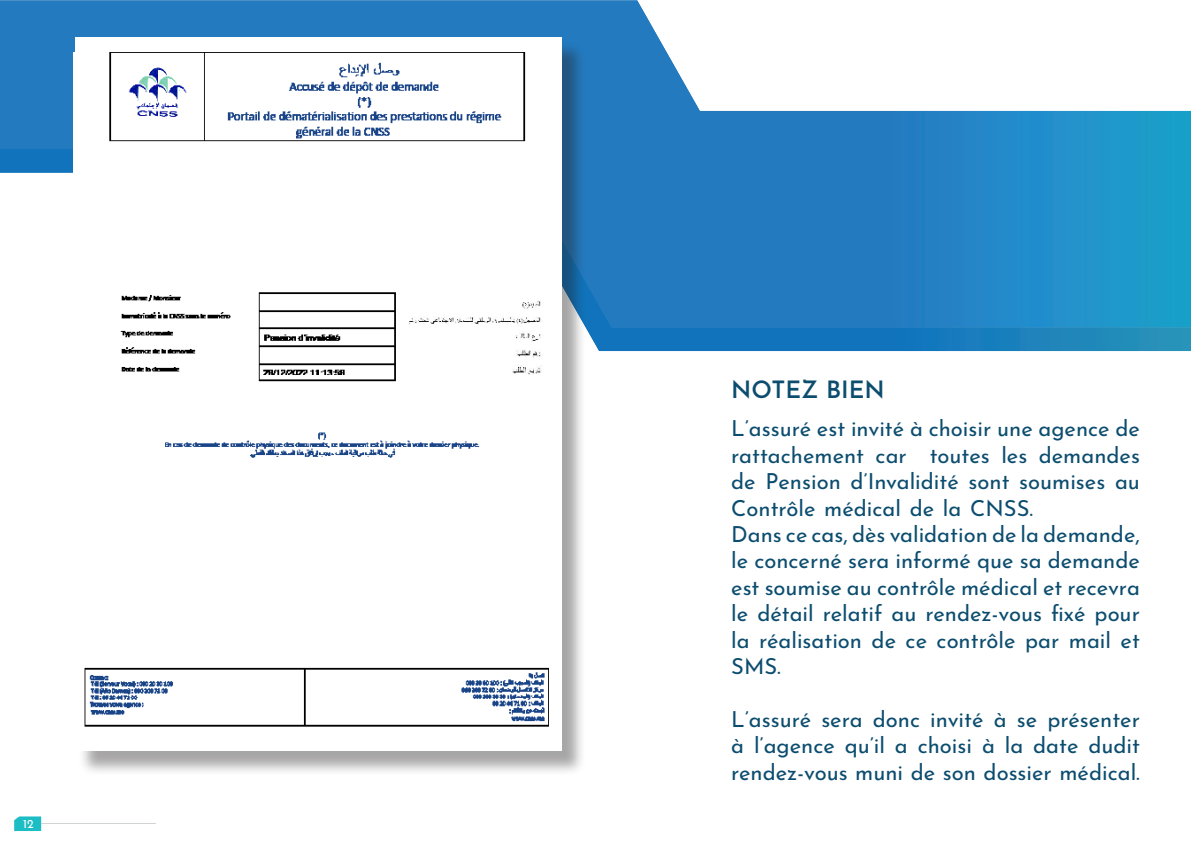
<style>
.page{position:relative;width:1191px;height:842px;background:#fff}
.page>*{position:absolute;margin:0;border:0;box-sizing:border-box;transform-origin:0 0}
.t1{font:600 24px "Josefin Sans";color:#0c4d6f}
.t2{font:22px/26.4px "Josefin Sans";color:#0c4d6f;text-align:justify}
.t3{font:12.2px "Josefin Sans";color:#fff}
</style>
<div class="page">
<svg style="left:14px;top:816px;width:27px;height:15px"></svg>
<hr style="left:41px;top:823px;width:114px;height:1px;background:#d1d4d4">
<svg style="left:0;top:0;width:1191px;height:149px"></svg>
<svg style="left:0;top:149px;width:1191px;height:202px;background:#368ec8"></svg>
<div style="left:77px;top:41px;width:509px;height:735px;background:#231f20;opacity:.4"></div>
<div style="left:75px;top:38px;width:486px;height:713px;background:#fff"></div>
<img style="left:74px;top:52px;width:475px;height:675px">
<div style="left:263px;top:296px;width:100px;height:11px;background:#fff"></div>
<div style="left:263px;top:313px;width:100px;height:10px;background:#fff"></div>
<div style="left:263px;top:348px;width:100px;height:11px;background:#fff"></div>
<p class="t3" style="left:23px;top:815px;width:12px">12</p>
<p class="t1" style="left:731px;top:372px;width:155px">NOTEZ BIEN</p>
<p class="t2" style="left:731px;top:414px;width:410px">L’assuré est invité à choisir une agence de rattachement car toutes les demandes de Pension d’Invalidité sont soumises au Contrôle médical de la CNSS.</p>
<p class="t2" style="left:731px;top:519px;width:410px">Dans ce cas, dès validation de la demande, le concerné sera informé que sa demande est soumise au contrôle médical et recevra le détail relatif au rendez-vous fixé pour la réalisation de ce contrôle par mail et SMS.</p>
<p class="t2" style="left:731px;top:704px;width:410px">L’assuré sera donc invité à se présenter à l’agence qu’il a choisi à la date dudit rendez-vous muni de son dossier médical.</p>
</div>
